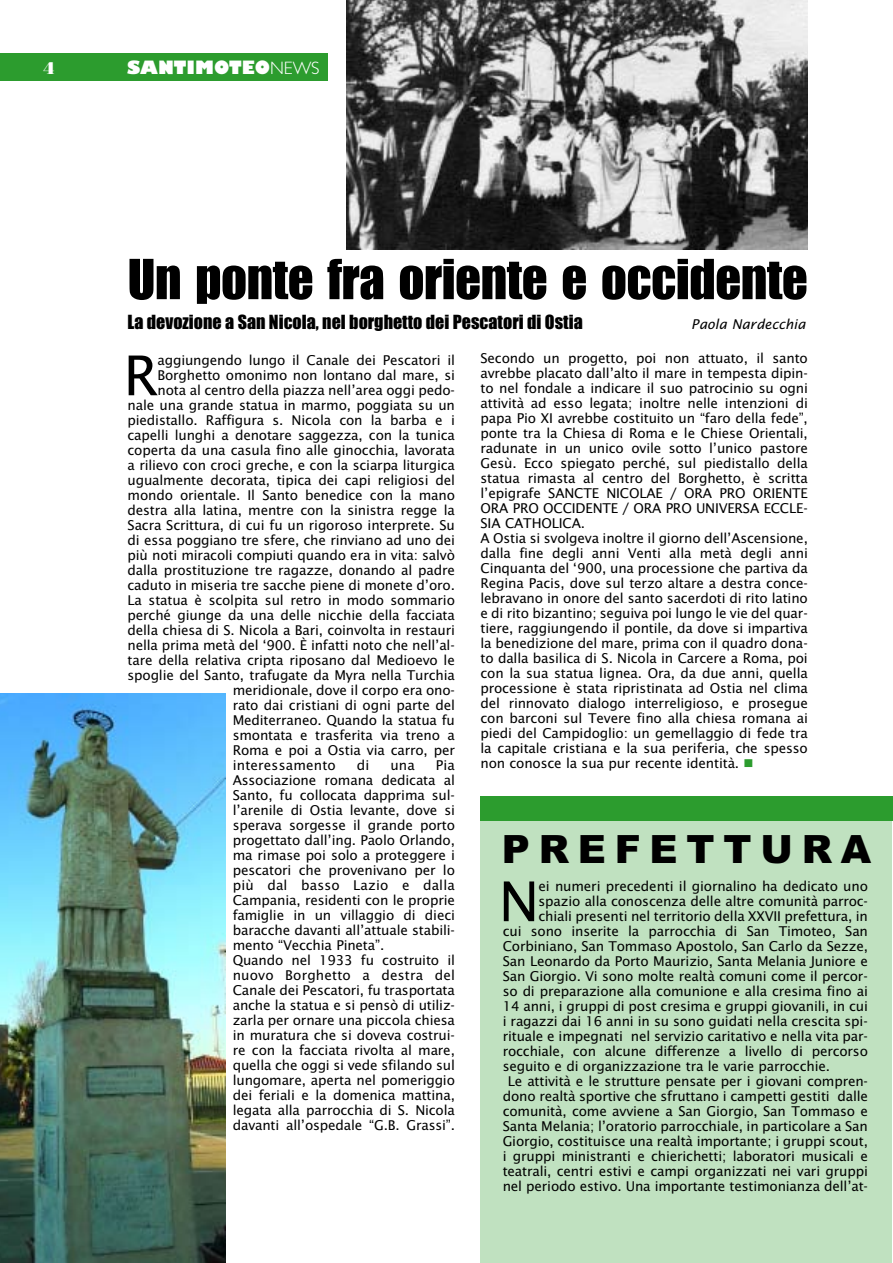
<style>
.page{position:relative;width:893px;height:1263px;background:#fff}
.page>*{position:absolute;margin:0;border:0;box-sizing:border-box;transform-origin:0 0}
.t1{font:54.9px "Lucida Sans";color:#000}
.t2{font:51px "Impact";letter-spacing:-.01em;color:#000}
.t3{font:900 39px "Arial";letter-spacing:.225em;color:#000}
.t4{font:18px "Impact";color:#000}
.t5{font:800 18px "Gill Sans";color:#fff}
.t6{font:18px "Bodoni MT Black";color:#fff}
.t7{font:13.5px/15px "Lucida Sans";letter-spacing:-.015em;color:#000}
.t8{font:italic 13.5px "Lucida Sans";color:#000}
.t9{font:13.5px "Lucida Sans";letter-spacing:.015em;color:#000}
.s1{font-weight:300}
.s2{color:#2c9c2e}
</style>
<div class="page">
<div style="left:0;top:53px;width:328px;height:28px;background:#2c9c2e"></div>
<div style="left:480px;top:805px;width:412px;height:458px;background:#c0e1c0"></div>
<div style="left:480px;top:796px;width:413px;height:24px;background:#2c9c2e"></div>
<img style="left:0;top:693px;width:225px;height:570px">
<img style="left:346px;top:0;width:462px;height:249px">
<h3 class="t6" style="left:43px;top:57px;width:13px">4</h3>
<h3 class="t5" style="left:127px;top:57px;width:194px">SANTIMOTEO<span class="s1">NEWS</span></h3>
<h2 class="t2" style="left:128px;top:252px;width:682px">Un ponte fra oriente e occidente</h2>
<h3 class="t4" style="left:128px;top:312px;width:457px">La devozione a San Nicola, nel borghetto dei Pescatori di Ostia</h3>
<p class="t8" style="left:691px;top:317px;width:116px">Paola Nardecchia</p>
<h1 class="t1" style="left:124px;top:344px;width:36px">R</h1>
<p class="t7" style="left:158px;top:353px;width:299px">aggiungendo lungo il Canale dei Pescatori il</p>
<p class="t7" style="left:158px;top:368px;width:299px">Borghetto omonimo non lontano dal mare, si</p>
<p class="t7" style="left:158px;top:383px;width:299px">nota al centro della piazza nell’area oggi pedo-</p>
<p class="t7" style="left:128px;top:398px;width:329px">nale una grande statua in marmo, poggiata su un</p>
<p class="t7" style="left:128px;top:413px;width:329px">piedistallo. Raffigura s. Nicola con la barba e i</p>
<p class="t7" style="left:128px;top:428px;width:329px">capelli lunghi a denotare saggezza, con la tunica</p>
<p class="t7" style="left:128px;top:443px;width:329px">coperta da una casula fino alle ginocchia, lavorata</p>
<p class="t7" style="left:128px;top:458px;width:329px">a rilievo con croci greche, e con la sciarpa liturgica</p>
<p class="t7" style="left:128px;top:473px;width:329px">ugualmente decorata, tipica dei capi religiosi del</p>
<p class="t7" style="left:128px;top:488px;width:329px">mondo orientale. Il Santo benedice con la mano</p>
<p class="t7" style="left:128px;top:503px;width:329px">destra alla latina, mentre con la sinistra regge la</p>
<p class="t7" style="left:128px;top:518px;width:329px">Sacra Scrittura, di cui fu un rigoroso interprete. Su</p>
<p class="t7" style="left:128px;top:533px;width:329px">di essa poggiano tre sfere, che rinviano ad uno dei</p>
<p class="t7" style="left:128px;top:548px;width:329px">più noti miracoli compiuti quando era in vita: salvò</p>
<p class="t7" style="left:128px;top:563px;width:329px">dalla prostituzione tre ragazze, donando al padre</p>
<p class="t7" style="left:128px;top:578px;width:329px">caduto in miseria tre sacche piene di monete d’oro.</p>
<p class="t7" style="left:128px;top:593px;width:329px">La statua è scolpita sul retro in modo sommario</p>
<p class="t7" style="left:128px;top:608px;width:329px">perché giunge da una delle nicchie della facciata</p>
<p class="t7" style="left:128px;top:623px;width:329px">della chiesa di S. Nicola a Bari, coinvolta in restauri</p>
<p class="t7" style="left:128px;top:638px;width:329px">nella prima metà del ‘900. È infatti noto che nell’al-</p>
<p class="t7" style="left:128px;top:653px;width:329px">tare della relativa cripta riposano dal Medioevo le</p>
<p class="t7" style="left:128px;top:668px;width:329px">spoglie del Santo, trafugate da Myra nella Turchia</p>
<p class="t7" style="left:233px;top:683px;width:224px">meridionale, dove il corpo era ono-</p>
<p class="t7" style="left:233px;top:698px;width:224px">rato dai cristiani di ogni parte del</p>
<p class="t7" style="left:233px;top:713px;width:224px">Mediterraneo. Quando la statua fu</p>
<p class="t7" style="left:233px;top:728px;width:224px">smontata e trasferita via treno a</p>
<p class="t7" style="left:233px;top:743px;width:224px">Roma e poi a Ostia via carro, per</p>
<p class="t9" style="left:233px;top:758px;width:105px">interessamento</p>
<p class="t7" style="left:357px;top:758px;width:14px">di</p>
<p class="t7" style="left:390px;top:758px;width:26px">una</p>
<p class="t7" style="left:233px;top:758px;width:224px;text-indent:203px">Pia<br>Associazione romana dedicata al<br>Santo, fu collocata dapprima sul&shy;l’arenile di Ostia levante, dove si sperava sorgesse il grande porto progettato dall’ing. Paolo Orlando, ma rimase poi solo a proteggere i pescatori che provenivano per lo più dal basso Lazio e dalla<br>Campania, residenti con le proprie famiglie in un villaggio di dieci baracche davanti all’attuale stabili&shy;mento “Vecchia Pineta”.<br>Quando nel 1933 fu costruito il nuovo Borghetto a destra del<br>Canale dei Pescatori, fu trasportata anche la statua e si pensò di utiliz&shy;zarla per ornare una piccola chiesa in muratura che si doveva costrui&shy;re con la facciata rivolta al mare, quella che oggi si vede sfilando sul lungomare, aperta nel pomeriggio dei feriali e la domenica mattina, legata alla parrocchia di S. Nicola davanti all’ospedale “G.B. Grassi”.</p>
<p class="t7" style="left:480px;top:351px;width:329px">Secondo un progetto, poi non attuato, il santo avrebbe placato dall’alto il mare in tempesta dipin&shy;to nel fondale a indicare il suo patrocinio su ogni attività ad esso legata; inoltre nelle intenzioni di papa Pio XI avrebbe costituito un “faro della fede”, ponte tra la Chiesa di Roma e le Chiese Orientali, radunate in un unico ovile sotto l’unico pastore Gesù. Ecco spiegato perché, sul piedistallo della statua rimasta al centro del Borghetto, è scritta l’epigrafe SANCTE NICOLAE / ORA PRO ORIENTE ORA PRO OCCIDENTE / ORA PRO UNIVERSA ECCLE-SIA CATHOLICA.<br>A Ostia si svolgeva inoltre il giorno dell’Ascensione, dalla fine degli anni Venti alla metà degli anni Cinquanta del ‘900, una processione che partiva da Regina Pacis, dove sul terzo altare a destra conce&shy;lebravano in onore del santo sacerdoti di rito latino e di rito bizantino; seguiva poi lungo le vie del quar&shy;tiere, raggiungendo il pontile, da dove si impartiva la benedizione del mare, prima con il quadro dona&shy;to dalla basilica di S. Nicola in Carcere a Roma, poi con la sua statua lignea. Ora, da due anni, quella processione è stata ripristinata ad Ostia nel clima del rinnovato dialogo interreligioso, e prosegue con barconi sul Tevere fino alla chiesa romana ai piedi del Campidoglio: un gemellaggio di fede tra la capitale cristiana e la sua periferia, che spesso non conosce la sua pur recente identità. <span class="s2">■</span></p>
<h3 class="t3" style="left:502px;top:827px;width:371px">PREFETTURA</h3>
<h1 class="t1" style="left:499px;top:870px;width:42px">N</h1>
<p class="t7" style="left:539px;top:879px;width:331px">ei numeri precedenti il giornalino ha dedicato uno</p>
<p class="t7" style="left:539px;top:894px;width:331px">spazio alla conoscenza delle altre comunità parroc-</p>
<p class="t7" style="left:539px;top:909px;width:331px">chiali presenti nel territorio della XXVII prefettura, in</p>
<p class="t7" style="left:503px;top:924px;width:367px">cui sono inserite la parrocchia di San Timoteo, San</p>
<p class="t7" style="left:503px;top:939px;width:367px">Corbiniano, San Tommaso Apostolo, San Carlo da Sezze,</p>
<p class="t7" style="left:503px;top:954px;width:367px">San Leonardo da Porto Maurizio, Santa Melania Juniore e</p>
<p class="t7" style="left:503px;top:969px;width:367px">San Giorgio. Vi sono molte realtà comuni come il percor-</p>
<p class="t7" style="left:503px;top:984px;width:367px">so di preparazione alla comunione e alla cresima fino ai</p>
<p class="t7" style="left:503px;top:999px;width:367px">14 anni, i gruppi di post cresima e gruppi giovanili, in cui</p>
<p class="t7" style="left:503px;top:1014px;width:366px">i ragazzi dai 16 anni in su sono guidati nella crescita spi-</p>
<p class="t7" style="left:503px;top:1029px;width:367px">rituale e impegnati nel servizio caritativo e nella vita par-</p>
<p class="t7" style="left:503px;top:1044px;width:367px">rocchiale, con alcune differenze a livello di percorso</p>
<p class="t7" style="left:503px;top:1059px;width:329px">seguito e di organizzazione tra le varie parrocchie.</p>
<p class="t7" style="left:508px;top:1074px;width:362px">Le attività e le strutture pensate per i giovani compren-</p>
<p class="t7" style="left:503px;top:1089px;width:367px">dono realtà sportive che sfruttano i campetti gestiti dalle</p>
<p class="t7" style="left:503px;top:1104px;width:367px">comunità, come avviene a San Giorgio, San Tommaso e</p>
<p class="t7" style="left:503px;top:1119px;width:367px">Santa Melania; l’oratorio parrocchiale, in particolare a San</p>
<p class="t7" style="left:503px;top:1134px;width:367px">Giorgio, costituisce una realtà importante; i gruppi scout,</p>
<p class="t7" style="left:503px;top:1149px;width:367px">i gruppi ministranti e chierichetti; laboratori musicali e</p>
<p class="t7" style="left:503px;top:1164px;width:367px">teatrali, centri estivi e campi organizzati nei vari gruppi</p>
<p class="t7" style="left:503px;top:1179px;width:367px">nel periodo estivo. Una importante testimonianza dell’at-</p>
</div>
